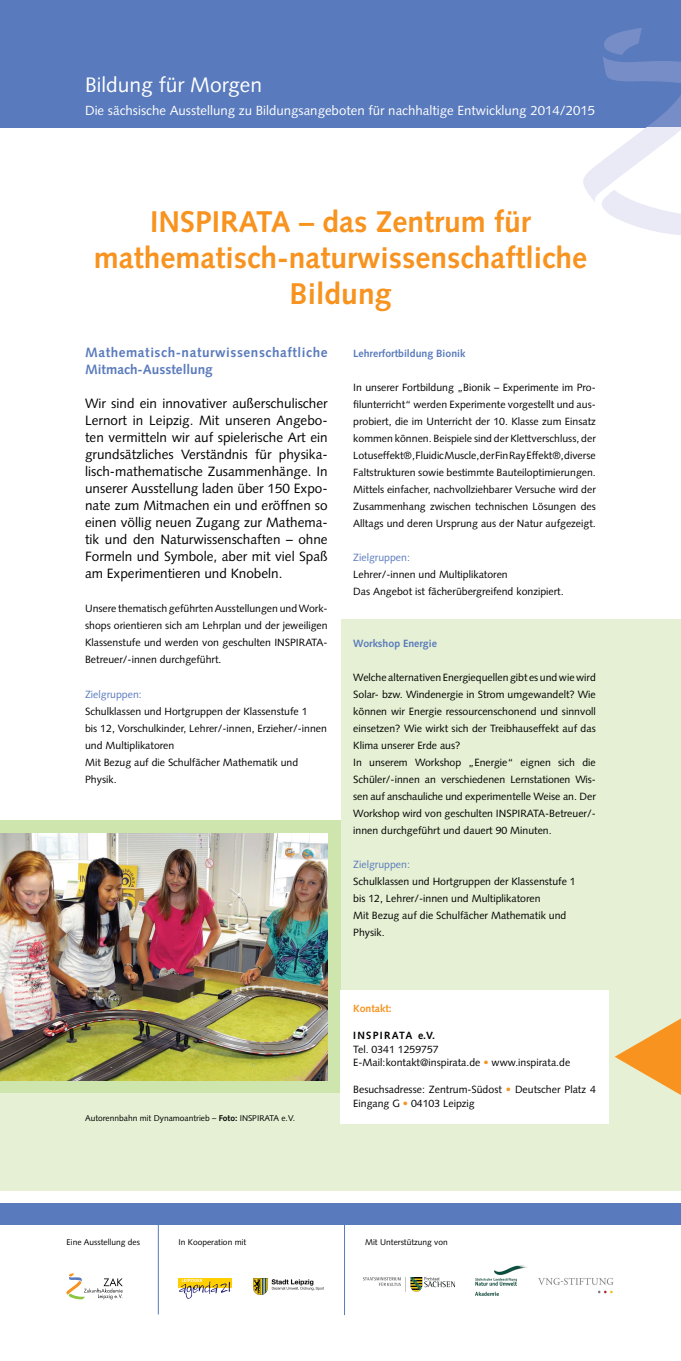
<style>
.page{position:relative;width:681px;height:1361px;background:#fff}
.page>*{position:absolute;margin:0;border:0;box-sizing:border-box;transform-origin:0 0}
.t1{font:700 30px/36px "Syntax";color:#f7931e;text-align:center}
.t2{font:21px "Syntax";color:#fff}
.t3{font:13.5px/17px "Syntax";color:#000;text-align:justify}
.t4{font:700 13.5px/17px "Syntax";letter-spacing:.04em;color:#597abc}
.t5{font:13.23px "Syntax";color:#fff}
.t6{font:10.5px/17px "Syntax";color:#000}
.t7{font:700 10.5px "Syntax";color:#597abc}
.t8{font:10.5px "Syntax";color:#597abc}
.t9{font:700 10.5px "Syntax";letter-spacing:.12em;color:#000}
.t10{font:700 10.5px "Syntax";color:#f7931e}
.t11{font:8.4px "Syntax";color:#000}
.s1{font-weight:700}
.s2{color:#f7931e}
</style>
<div class="page">
<div style="left:0;top:0;width:680px;height:128px;background:#597abc"></div>
<svg style="left:583px;top:28px;width:97px;height:207px"></svg>
<div style="left:0;top:1203px;width:680px;height:22px;background:#597abc"></div>
<svg style="left:66px;top:1273px;width:57px;height:26px"></svg>
<img style="left:475px;top:1265px;width:52px;height:31px">
<img style="left:363px;top:1278px;width:91px;height:13px">
<img style="left:538px;top:1278px;width:76px;height:16px">
<img style="left:178px;top:1278px;width:53px;height:21px">
<img style="left:253px;top:1278px;width:70px;height:16px">
<hr style="left:158px;top:1216px;width:1px;height:98px;background:#597abc">
<hr style="left:344px;top:1217px;width:1px;height:98px;background:#597abc">
<div style="left:0;top:619px;width:680px;height:572px;background:#e5f0d4"></div>
<div style="left:0;top:536px;width:340px;height:288px;background:#fff"></div>
<div style="left:0;top:821px;width:340px;height:272px;background:#cfe5ae"></div>
<div style="left:340px;top:990px;width:268px;height:133px;background:#fff"></div>
<img style="left:0;top:833px;width:327px;height:247px">
<svg style="left:615px;top:1019px;width:65px;height:76px"></svg>
<h2 class="t2" style="left:85px;top:73px;width:178px">Bildung für Morgen</h2>
<p class="t5" style="left:85px;top:102px;width:511px">Die sächsische Ausstellung zu Bildungsangeboten für nachhaltige Entwicklung 2014/2015</p>
<h1 class="t1" style="left:94px;top:204px;width:495px">INSPIRATA – das Zentrum für mathematisch-naturwissenschaftliche<br>Bildung</h1>
<p class="t4" style="left:85px;top:344px;width:244px">Mathematisch-naturwissenschaftliche<br>Mitmach-Ausstellung</p>
<p class="t3" style="left:85px;top:395px;width:244px">Wir sind ein innovativer außerschulischer Lernort in Leipzig. Mit unseren Angebo&shy;ten vermitteln wir auf spielerische Art ein grundsätzliches Verständnis für physika&shy;lisch-mathematische Zusammenhänge. In unserer Ausstellung laden über 150 Expo&shy;nate zum Mitmachen ein und eröffnen so einen völlig neuen Zugang zur Mathema&shy;tik und den Naturwissenschaften – ohne Formeln und Symbole, aber mit viel Spaß am Experimentieren und Knobeln.</p>
<p class="t6" style="left:85px;top:600px;width:244px;text-align:justify">Unsere thematisch geführten Ausstellungen und Work&shy;shops orientieren sich am Lehrplan und der jeweiligen Klassenstufe und werden von geschulten INSPIRATA-Betreuer/-innen durchgeführt.</p>
<p class="t8" style="left:85px;top:687px;width:58px">Zielgruppen:</p>
<p class="t6" style="left:85px;top:702px;width:243px">Schulklassen und Hortgruppen der Klassenstufe 1<br>bis 12, Vorschulkinder, Lehrer/-innen, Erzieher/-innen und Multiplikatoren<br>Mit Bezug auf die Schulfächer Mathematik und Physik.</p>
<p class="t7" style="left:353px;top:348px;width:114px">Lehrerfortbildung Bionik</p>
<p class="t6" style="left:353px;top:379px;width:244px;text-align:justify">In unserer Fortbildung „Bionik – Experimente im Pro&shy;filunterricht“ werden Experimente vorgestellt und aus&shy;probiert, die im Unterricht der 10. Klasse zum Einsatz kommen können. Beispiele sind der Klettverschluss, der Lotuseffekt®, Fluidic Muscle, der Fin Ray Effekt®, diverse Faltstrukturen sowie bestimmte Bauteiloptimierungen.<br>Mittels einfacher, nachvollziehbarer Versuche wird der Zusammenhang zwischen technischen Lösungen des Alltags und deren Ursprung aus der Natur aufgezeigt.</p>
<p class="t8" style="left:353px;top:551px;width:58px">Zielgruppen:</p>
<p class="t6" style="left:353px;top:566px;width:212px">Lehrer/-innen und Multiplikatoren<br>Das Angebot ist fächerübergreifend konzipiert.</p>
<p class="t7" style="left:353px;top:637px;width:85px">Workshop Energie</p>
<p class="t6" style="left:353px;top:668px;width:244px">Welche alternativen Energiequellen gibt es und wie wird Solar- bzw. Windenergie in Strom umgewandelt? Wie können wir Energie ressourcenschonend und sinnvoll einsetzen? Wie wirkt sich der Treibhauseffekt auf das Klima unserer Erde aus?<br>In unserem Workshop „Energie“ eignen sich die Schüler/-innen an verschiedenen Lernstationen Wis&shy;sen auf anschauliche und experimentelle Weise an. Der Workshop wird von geschulten INSPIRATA-Betreuer/- innen durchgeführt und dauert 90 Minuten.</p>
<p class="t8" style="left:353px;top:858px;width:58px">Zielgruppen:</p>
<p class="t6" style="left:353px;top:872px;width:224px">Schulklassen und Hortgruppen der Klassenstufe 1 bis 12, Lehrer/-innen und Multiplikatoren<br>Mit Bezug auf die Schulfächer Mathematik und Physik.</p>
<p class="t11" style="left:85px;top:1113px;width:211px">Autorennbahn mit Dynamoantrieb – <span class="s1">Foto:</span> INSPIRATA e.V.</p>
<p class="t10" style="left:353px;top:1002px;width:40px">Kontakt:</p>
<p class="t9" style="left:353px;top:1029px;width:83px">INSPIRATA e.V.</p>
<p class="t6" style="left:353px;top:1042px;width:218px;line-height:13.5px">Tel. 0341 1259757<br>E-Mail:kontakt@inspirata.de <span class="s2">•</span> www.inspirata.de</p>
<p class="t6" style="left:353px;top:1083px;width:244px;line-height:13.5px">Besuchsadresse: Zentrum-Südost <span class="s2">•</span> Deutscher Platz 4<br>Eingang G <span class="s2">•</span> 04103 Leipzig</p>
<p class="t11" style="left:67px;top:1237px;width:75px">Eine Ausstellung des</p>
<p class="t11" style="left:178px;top:1237px;width:69px">In Kooperation mit</p>
<p class="t11" style="left:365px;top:1237px;width:84px">Mit Unterstützung von</p>
</div>
